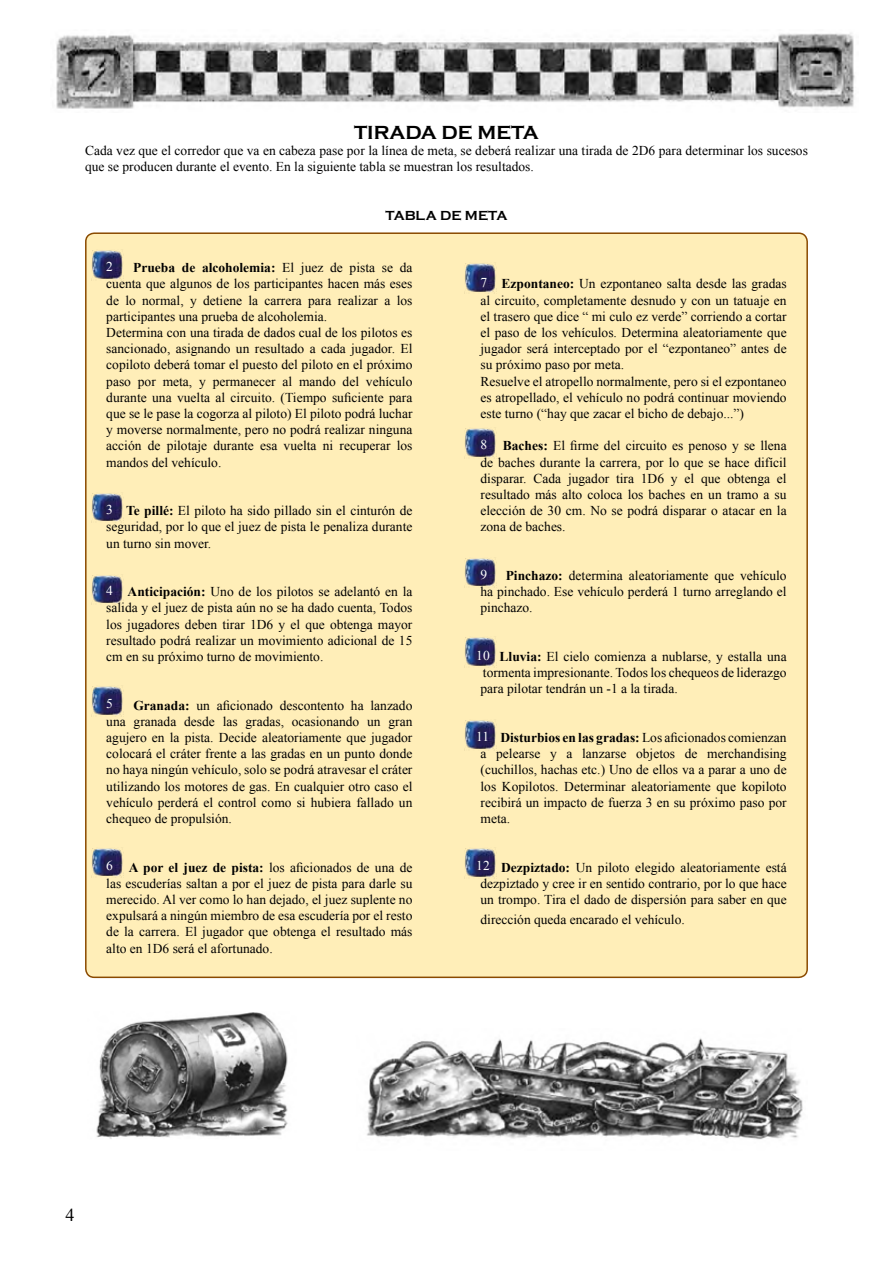
<style>
.page{position:relative;width:893px;height:1263px;background:#fff}
.page>*{position:absolute;margin:0;border:0;box-sizing:border-box;transform-origin:0 0}
.t1{font:700 19.5px "Copperplate Gothic";color:#000}
.t2{font:18px "Times New Roman";color:#000}
.t3{font:13.5px/16.2px "Times New Roman";color:#000;text-align:justify}
.t4{font:700 13.5px "Copperplate Gothic";color:#000}
.t5{font:13.5px "Times New Roman";color:#fff}
.s1{font-weight:700}
.s2{color:#fff}
</style>
<div class="page">
<img style="left:96px;top:1012px;width:192px;height:127px">
<img style="left:367px;top:1038px;width:436px;height:102px">
<div style="left:86px;top:233px;width:721px;height:744px;background:#ffeeb8;border-radius:9px"></div>
<img style="left:91px;top:493px;width:32px;height:30px">
<img style="left:91px;top:575px;width:32px;height:30px">
<img style="left:91px;top:848px;width:32px;height:30px">
<img style="left:91px;top:250px;width:32px;height:30px">
<img style="left:91px;top:686px;width:32px;height:30px">
<img style="left:465px;top:558px;width:32px;height:30px">
<img style="left:465px;top:428px;width:32px;height:29px">
<img style="left:465px;top:263px;width:32px;height:29px">
<img style="left:465px;top:848px;width:32px;height:29px">
<img style="left:465px;top:637px;width:32px;height:31px">
<img style="left:465px;top:720px;width:32px;height:29px">
<img style="left:56px;top:33px;width:799px;height:76px">
<h1 class="t1" style="left:354px;top:122px;width:186px">TIRADA DE META</h1>
<p class="t3" style="left:85px;top:142px;width:724px">Cada vez que el corredor que va en cabeza pase por la línea de meta, se deberá realizar una tirada de 2D6 para determinar los sucesos que se producen durante el evento. En la siguiente tabla se muestran los resultados.</p>
<p class="t4" style="left:386px;top:208px;width:123px">TABLA DE META</p>
<p class="t5" style="left:106px;top:257px;width:8px">2</p>
<p class="t3" style="left:106px;top:259px;width:308px;text-align:left;text-indent:27px"><span class="s1">Prueba de alcoholemia:</span> El juez de pista se da cuenta que algunos de los participantes hacen más eses de lo normal, y detiene la carrera para realizar a los participantes una prueba de alcoholemia.<br>Determina con una tirada de dados cual de los pilotos es sancionado, asignando un resultado a cada jugador. El copiloto deberá tomar el puesto del piloto en el próximo paso por meta, y permanecer al mando del vehículo durante una vuelta al circuito. (Tiempo suficiente para que se le pase la cogorza al piloto) El piloto podrá luchar y moverse normalmente, pero no podrá realizar ninguna acción de pilotaje durante esa vuelta ni recuperar los mandos del vehículo.</p>
<p class="t3" style="left:106px;top:502px;width:308px"><span class="s2">3</span> <span class="s1">Te pillé:</span> El piloto ha sido pillado sin el cinturón de seguridad, por lo que el juez de pista le penaliza durante un turno sin mover.</p>
<p class="t3" style="left:106px;top:583px;width:308px"><span class="s2">4</span> <span class="s1">Anticipación:</span> Uno de los pilotos se adelantó en la salida y el juez de pista aún no se ha dado cuenta, Todos los jugadores deben tirar 1D6 y el que obtenga mayor resultado podrá realizar un movimiento adicional de 15 cm en su próximo turno de movimiento.</p>
<p class="t5" style="left:106px;top:694px;width:8px">5</p>
<p class="t3" style="left:106px;top:697px;width:308px;text-indent:27px"><span class="s1">Granada:</span> un aficionado descontento ha lanzado una granada desde las gradas, ocasionando un gran agujero en la pista. Decide aleatoriamente que jugador colocará el cráter frente a las gradas en un punto donde no haya ningún vehículo, solo se podrá atravesar el cráter utilizando los motores de gas. En cualquier otro caso el vehículo perderá el control como si hubiera fallado un chequeo de propulsión.</p>
<p class="t3" style="left:106px;top:859px;width:308px"><span class="s2">6</span> <span class="s1">A por el juez de pista:</span> los aficionados de una de las escuderías saltan a por el juez de pista para darle su merecido. Al ver como lo han dejado, el juez suplente no expulsará a ningún miembro de esa escudería por el resto de la carrera. El jugador que obtenga el resultado más alto en 1D6 será el afortunado.</p>
<p class="t3" style="left:480px;top:276px;width:308px;text-align:left"><span class="s2">7</span> <span class="s1">Ezpontaneo:</span> Un ezpontaneo salta desde las gradas al circuito, completamente desnudo y con un tatuaje en el trasero que dice “ mi culo ez verde” corriendo a cortar el paso de los vehículos. Determina aleatoriamente que jugador será interceptado por el “ezpontaneo” antes de su próximo paso por meta.<br>Resuelve el atropello normalmente, pero si el ezpontaneo es atropellado, el vehículo no podrá continuar moviendo este turno (“hay que zacar el bicho de debajo...”)</p>
<p class="t3" style="left:480px;top:438px;width:308px"><span class="s2">8</span> <span class="s1">Baches:</span> El firme del circuito es penoso y se llena de baches durante la carrera, por lo que se hace difícil disparar. Cada jugador tira 1D6 y el que obtenga el resultado más alto coloca los baches en un tramo a su elección de 30 cm. No se podrá disparar o atacar en la zona de baches.</p>
<p class="t5" style="left:480px;top:565px;width:8px">9</p>
<p class="t3" style="left:480px;top:567px;width:308px;text-indent:25px"><span class="s1">Pinchazo:</span> determina aleatoriamente que vehículo ha pinchado. Ese vehículo perderá 1 turno arreglando el pinchazo.</p>
<p class="t3" style="left:480px;top:648px;width:308px;text-indent:-4px"><span class="s2">10</span> <span class="s1">Lluvia:</span> El cielo comienza a nublarse, y estalla una tormenta impresionante. Todos los chequeos de liderazgo para pilotar tendrán un -1 a la tirada.</p>
<p class="t3" style="left:480px;top:729px;width:308px;text-indent:-4px"><span class="s2">11</span> <span class="s1">Disturbios en las gradas:</span> Los aficionados comienzan a pelearse y a lanzarse objetos de merchandising (cuchillos, hachas etc.) Uno de ellos va a parar a uno de los Kopilotos. Determinar aleatoriamente que kopiloto recibirá un impacto de fuerza 3 en su próximo paso por meta.</p>
<p class="t3" style="left:476px;top:859px;width:312px;text-align:center"><span class="s2">12</span> <span class="s1">Dezpiztado:</span> Un piloto elegido aleatoriamente está dezpiztado y cree ir en sentido contrario, por lo que hace un trompo. Tira el dado de dispersión para saber en que</p>
<p class="t3" style="left:480px;top:911px;width:206px">dirección queda encarado el vehículo.</p>
<h2 class="t2" style="left:65px;top:1203px;width:10px">4</h2>
</div>
